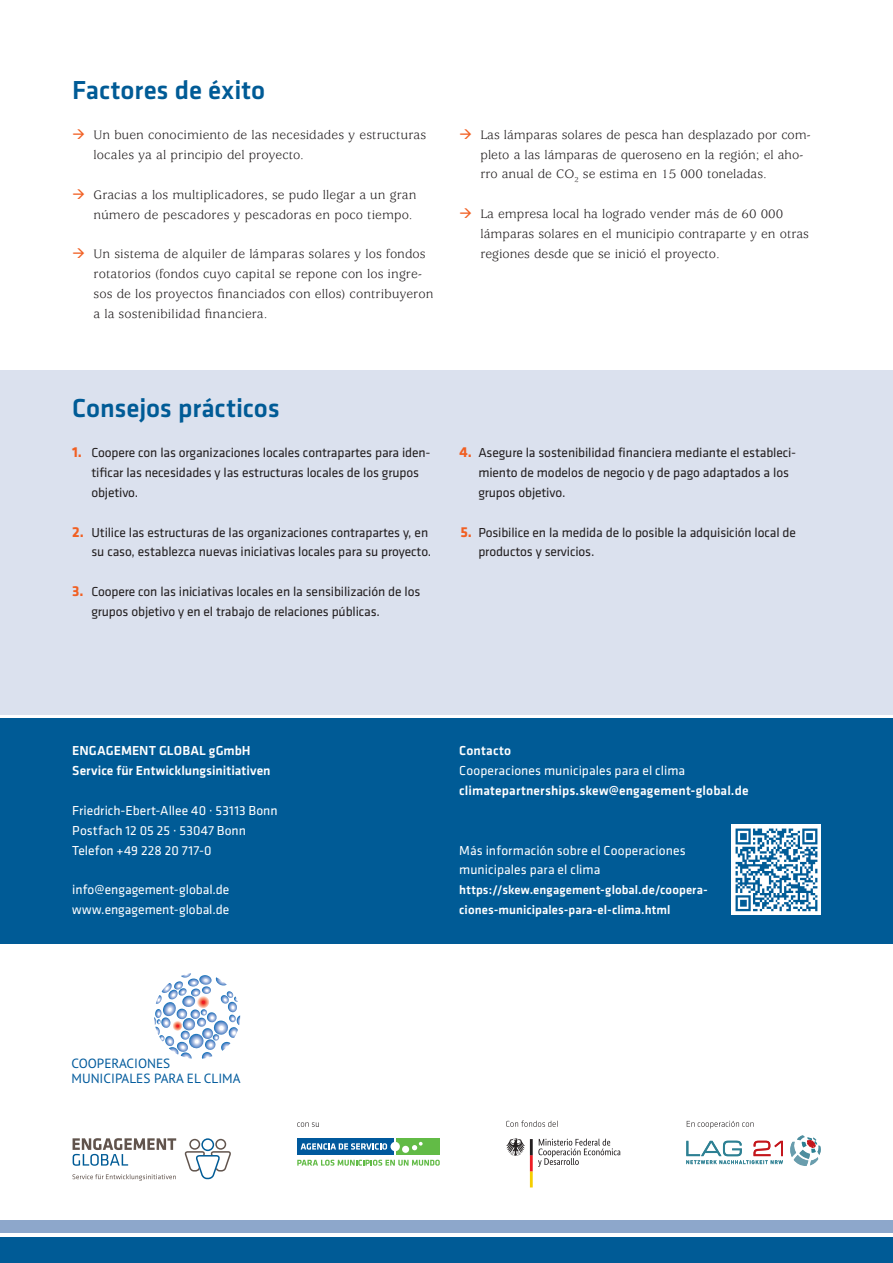
<style>
.page{position:relative;width:893px;height:1263px;background:#fff}
.page>*{position:absolute;margin:0;border:0;box-sizing:border-box;transform-origin:0 0}
.t1{font:500 27px "Klavika";letter-spacing:-.005em;color:#005b96}
.t2{font:13.5px/19.8px "Usherwood Std";color:#231f20}
.t3{font:13.5px/19.8px "Klavika";letter-spacing:-.01em;color:#231f20}
.t4{font:13.5px/19.8px "Klavika";letter-spacing:.005em;color:#fff}
.t5{font:500 13.5px/19.8px "Klavika";letter-spacing:.005em;color:#fff}
.t6{font:13.35px "PT Sans";color:#005a9c}
.t7{font:500 12.75px/20px "Klavika";letter-spacing:.01em;color:#fff}
.s1{color:#f15f22}
.s2{font-weight:700;font-size:15px;color:#f15f22}
.s3{font-weight:400}
</style>
<div class="page">
<svg style="left:687px;top:1121px;width:66px;height:7px"></svg>
<div style="left:297px;top:1138px;width:97px;height:17px;background:#00599d"></div>
<div style="left:396px;top:1138px;width:44px;height:17px;background:#62bb46"></div>
<div style="left:390px;top:1142px;width:10px;height:9px;background:#fff;border-radius:50%"></div>
<div style="left:402px;top:1146px;width:7px;height:7px;background:#fff;border-radius:50%"></div>
<svg style="left:412px;top:1142px;width:11px;height:8px"></svg>
<svg style="left:301px;top:1143px;width:86px;height:6px"></svg>
<svg style="left:297px;top:1160px;width:143px;height:6px"></svg>
<svg style="left:297px;top:1122px;width:22px;height:5px"></svg>
<svg style="left:185px;top:1138px;width:46px;height:41px"></svg>
<svg style="left:73px;top:1138px;width:103px;height:28px"></svg>
<svg style="left:72px;top:1174px;width:104px;height:6px"></svg>
<svg style="left:506px;top:1120px;width:52px;height:7px"></svg>
<svg style="left:506px;top:1138px;width:114px;height:49px"></svg>
<svg style="left:154px;top:973px;width:86px;height:86px"></svg>
<svg style="left:686px;top:1140px;width:97px;height:24px"></svg>
<svg style="left:790px;top:1135px;width:31px;height:31px"></svg>
<div style="left:0;top:1237px;width:893px;height:26px;background:#005b96"></div>
<div style="left:0;top:1220px;width:893px;height:13px;background:#8da7cb"></div>
<div style="left:0;top:719px;width:893px;height:225px;background:#005b96"></div>
<img style="left:731px;top:825px;width:90px;height:89px">
<div style="left:0;top:370px;width:893px;height:344px;background:#dbe1ee"></div>
<p class="t1" style="left:72px;top:76px;width:194px">Factores de éxito</p>
<p class="t2" style="left:94px;top:125px;width:334px;text-indent:-21px"><span class="s1">→</span> Un buen conocimiento de las necesidades y estructuras locales ya al principio del proyecto.</p>
<p class="t2" style="left:94px;top:185px;width:325px;text-indent:-21px"><span class="s1">→</span> Gracias a los multiplicadores, se pudo llegar a un gran número de pescadores y pescadoras en poco tiempo.</p>
<p class="t2" style="left:94px;top:245px;width:341px;text-indent:-21px"><span class="s1">→</span> Un sistema de alquiler de lámparas solares y los fondos rotatorios (fondos cuyo capital se repone con los ingre&shy;sos de los proyectos financiados con ellos) contribuyeron a la sostenibilidad financiera.</p>
<p class="t2" style="left:480px;top:126px;width:332px;line-height:19.4px;text-indent:-21px"><span class="s1">→</span> Las lámparas solares de pesca han desplazado por com&shy;pleto a las lámparas de queroseno en la región; el aho&shy;rro anual de CO<sub>2</sub> se estima en 15 000 toneladas.</p>
<p class="t2" style="left:480px;top:205px;width:330px;text-indent:-21px"><span class="s1">→</span> La empresa local ha logrado vender más de 60 000 lámparas solares en el municipio contraparte y en otras regiones desde que se inició el proyecto.</p>
<p class="t1" style="left:72px;top:394px;width:209px">Consejos prácticos</p>
<p class="t3" style="left:91px;top:443px;width:341px;text-indent:-19px"><span class="s2">1.</span> Coopere con las organizaciones locales contrapartes para iden&shy;tificar las necesidades y las estructuras locales de los grupos objetivo.</p>
<p class="t3" style="left:72px;top:522px;width:361px;text-align:right"><span class="s2">2.</span> Utilice las estructuras de las organizaciones contrapartes y, en su caso, establezca nuevas iniciativas locales para su proyecto.</p>
<p class="t3" style="left:91px;top:582px;width:330px;text-indent:-19px"><span class="s2">3.</span> Coopere con las iniciativas locales en la sensibilización de los grupos objetivo y en el trabajo de relaciones públicas.</p>
<p class="t3" style="left:478px;top:443px;width:319px;text-indent:-19px"><span class="s2">4.</span> Asegure la sostenibilidad financiera mediante el estableci&shy;miento de modelos de negocio y de pago adaptados a los grupos objetivo.</p>
<p class="t3" style="left:478px;top:522px;width:319px;text-indent:-18px"><span class="s2">5.</span> Posibilice en la medida de lo posible la adquisición local de productos y servicios.</p>
<p class="t5" style="left:72px;top:741px;width:200px">ENGAGEMENT GLOBAL gGmbH<br>Service für Entwicklungsinitiativen</p>
<p class="t4" style="left:72px;top:801px;width:207px">Friedrich-Ebert-Allee 40 · 53113 Bonn<br>Postfach 12 05 25 · 53047 Bonn<br>Telefon +49 228 20 717-0</p>
<p class="t4" style="left:72px;top:880px;width:159px">info@engagement-global.de www.engagement-global.de</p>
<p class="t5" style="left:459px;top:741px;width:291px">Contacto<br><span class="s3">Cooperaciones municipales para el clima </span>climatepartnerships.skew@engagement-global.de</p>
<p class="t4" style="left:459px;top:840px;width:228px">Más información sobre el Cooperaciones municipales para el clima</p>
<p class="t7" style="left:459px;top:880px;width:250px">https://skew.engagement-global.de/coopera&shy;ciones-municipales-para-el-clima.html</p>
<p class="t6" style="left:71px;top:1055px;width:100px">COOPERACIONES</p>
<p class="t6" style="left:71px;top:1069px;width:171px">MUNICIPALES PARA EL CLIMA</p>
</div>
